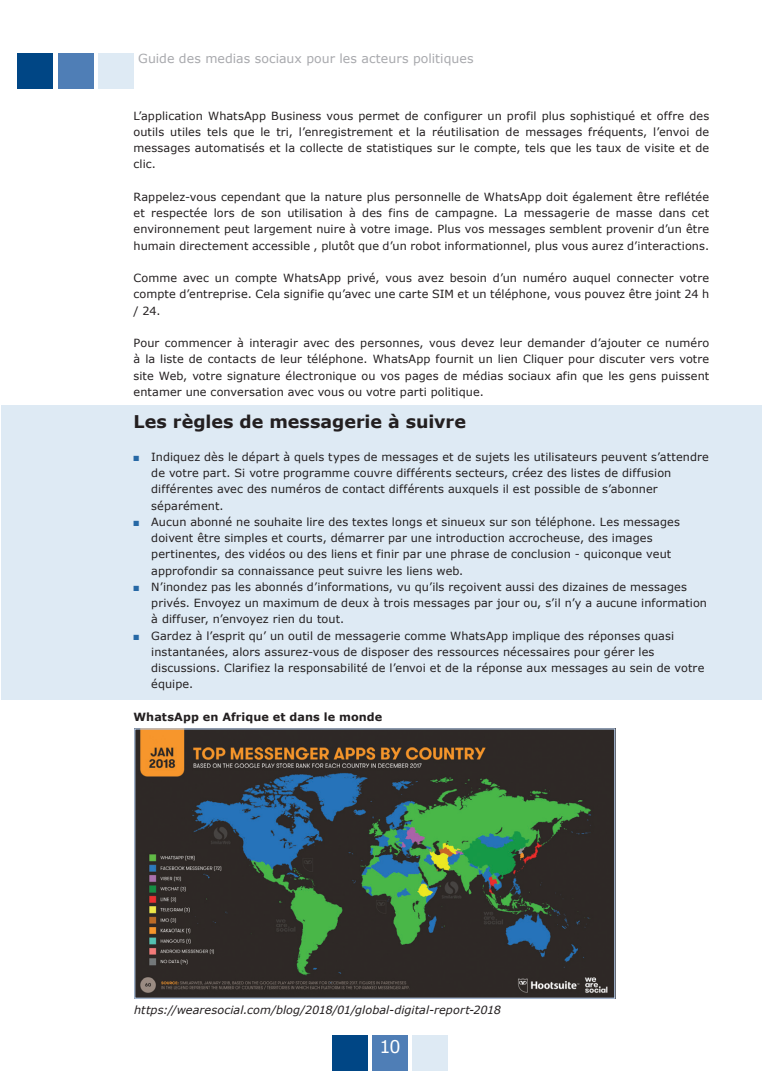
<style>
.page{position:relative;width:780px;height:1088px;background:#fff}
.page>*{position:absolute;margin:0;border:0;box-sizing:border-box;transform-origin:0 0}
.t1{font:700 17.5px "Verdana";color:#231f20}
.t2{font:17.5px "Verdana";color:#fff}
.t3{font:12.5px "Verdana";color:#a8a9ad}
.t4{font:11.25px/16.2px "Verdana";letter-spacing:.01em;color:#231f20;text-align:justify}
.t5{font:italic 11.25px "Verdana";letter-spacing:.005em;color:#231f20}
.t6{font:700 11.25px "Verdana";letter-spacing:.01em;color:#231f20}
.s1{color:#2668a5}
</style>
<div class="page">
<div style="left:18px;top:53px;width:35px;height:36px;background:#004685"></div>
<div style="left:332px;top:1035px;width:35px;height:35px;background:#004685"></div>
<div style="left:58px;top:53px;width:35px;height:36px;background:#4f7eb6"></div>
<div style="left:372px;top:1035px;width:35px;height:35px;background:#4f7eb6"></div>
<div style="left:98px;top:53px;width:35px;height:36px;background:#deeaf4"></div>
<div style="left:412px;top:1035px;width:36px;height:35px;background:#deeaf4"></div>
<div style="left:1px;top:406px;width:761px;height:294px;background:#deeaf4"></div>
<img style="left:136px;top:730px;width:477px;height:267px">
<div style="left:134px;top:728px;width:481px;height:271px;border:1px solid #afc4e0"></div>
<p class="t3" style="left:138px;top:50px;width:337px">Guide des medias sociaux pour les acteurs politiques</p>
<p class="t4" style="left:133px;top:107px;width:577px">L’application WhatsApp Business vous permet de configurer un profil plus sophistiqué et offre des outils utiles tels que le tri, l’enregistrement et la réutilisation de messages fréquents, l’envoi de messages automatisés et la collecte de statistiques sur le compte, tels que les taux de visite et de clic.</p>
<p class="t4" style="left:133px;top:188px;width:577px">Rappelez-vous cependant que la nature plus personnelle de WhatsApp doit également être reflétée et respectée lors de son utilisation à des fins de campagne. La messagerie de masse dans cet environnement peut largement nuire à votre image. Plus vos messages semblent provenir d’un être humain directement accessible , plutôt que d’un robot informationnel, plus vous aurez d’interactions.</p>
<p class="t4" style="left:133px;top:270px;width:577px">Comme avec un compte WhatsApp privé, vous avez besoin d’un numéro auquel connecter votre compte d’entreprise. Cela signifie qu’avec une carte SIM et un téléphone, vous pouvez être joint 24 h / 24.</p>
<p class="t4" style="left:133px;top:335px;width:577px">Pour commencer à interagir avec des personnes, vous devez leur demander d’ajouter ce numéro à la liste de contacts de leur téléphone. WhatsApp fournit un lien Cliquer pour discuter vers votre site Web, votre signature électronique ou vos pages de médias sociaux afin que les gens puissent entamer une conversation avec vous ou votre parti politique.</p>
<h1 class="t1" style="left:133px;top:411px;width:334px">Les règles de messagerie à suivre</h1>
<p class="t4" style="left:151px;top:448px;width:559px;text-align:left;text-indent:-18px"><span class="s1">■</span> Indiquez dès le départ à quels types de messages et de sujets les utilisateurs peuvent s’attendre de votre part. Si votre programme couvre différents secteurs, créez des listes de diffusion différentes avec des numéros de contact différents auxquels il est possible de s’abonner séparément.</p>
<p class="t4" style="left:151px;top:513px;width:530px;text-align:left;text-indent:-18px"><span class="s1">■</span> Aucun abonné ne souhaite lire des textes longs et sinueux sur son téléphone. Les messages doivent être simples et courts, démarrer par une introduction accrocheuse, des images pertinentes, des vidéos ou des liens et finir par une phrase de conclusion - quiconque veut approfondir sa connaissance peut suivre les liens web.</p>
<p class="t4" style="left:151px;top:578px;width:557px;text-align:left;text-indent:-18px"><span class="s1">■</span> N’inondez pas les abonnés d’informations, vu qu’ils reçoivent aussi des dizaines de messages privés. Envoyez un maximum de deux à trois messages par jour ou, s’il n’y a aucune information à diffuser, n’envoyez rien du tout.</p>
<p class="t4" style="left:151px;top:627px;width:554px;text-align:left;text-indent:-18px"><span class="s1">■</span> Gardez à l’esprit qu’ un outil de messagerie comme WhatsApp implique des réponses quasi instantanées, alors assurez-vous de disposer des ressources nécessaires pour gérer les discussions. Clarifiez la responsabilité de l’envoi et de la réponse aux messages au sein de votre équipe.</p>
<p class="t6" style="left:133px;top:710px;width:250px">WhatsApp en Afrique et dans le monde</p>
<p class="t5" style="left:134px;top:1002px;width:368px">https://wearesocial.com/blog/2018/01/global-digital-report-2018</p>
<h1 class="t2" style="left:379px;top:1035px;width:23px">10</h1>
</div>
